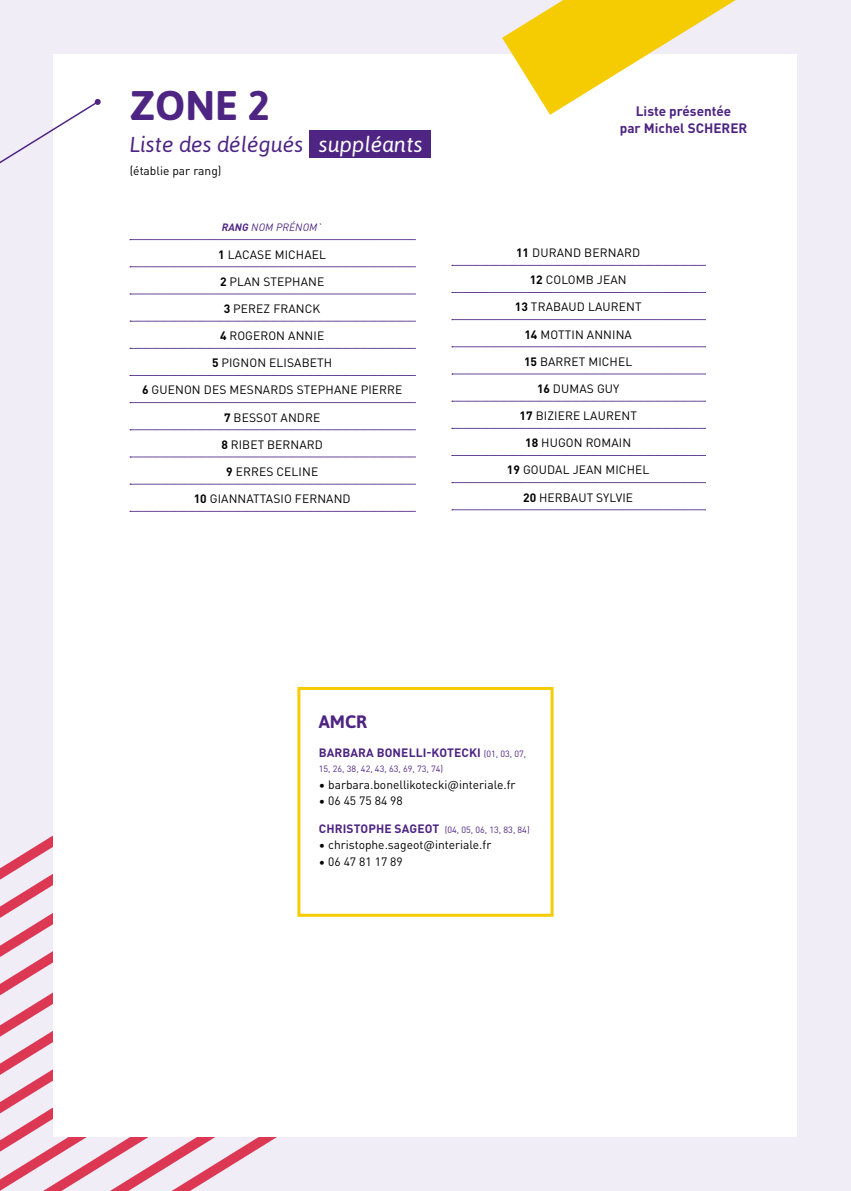
<style>
.page{position:relative;width:851px;height:1191px;background:#fff}
.page>*{position:absolute;margin:0;border:0;box-sizing:border-box;transform-origin:0 0}
.t1{font:700 41.4px "Asap";color:#4e2583}
.t2{font:italic 21.6px "Asap";color:#4e2583}
.t3{font:700 18px "Asap";color:#4e2583}
.t4{font:700 13.5px/16.2px "DIN Pro";color:#4e2583;text-align:center}
.t5{font:12px/16.5px "DIN Pro";letter-spacing:.01em;color:#000}
.t6{font:700 12px "DIN Pro";letter-spacing:.01em;color:#4e2583}
.t7{font:italic 10.5px "DIN Pro";letter-spacing:.01em;color:#4e2583}
.t8{font:9px "DIN Pro";color:#4e2583}
.s1{color:#fff}
.s2{font-weight:700}
.s3{font-weight:400;font-size:9px}
.s4{font-weight:700;font-size:12px}
</style>
<div class="page">
<div style="left:0;top:0;width:850px;height:1191px;background:#f0edf7"></div>
<svg style="left:0;top:877px;width:54px;height:119px"></svg>
<svg style="left:0;top:996px;width:54px;height:38px"></svg>
<svg style="left:0;top:1034px;width:277px;height:157px"></svg>
<div style="left:54px;top:54px;width:742px;height:1083px;background:#fff"></div>
<svg style="left:0;top:98px;width:101px;height:159px"></svg>
<svg style="left:502px;top:0;width:233px;height:115px"></svg>
<svg style="left:130px;top:239px;width:285px;height:1px"></svg>
<svg style="left:130px;top:266px;width:285px;height:1px"></svg>
<svg style="left:130px;top:294px;width:285px;height:1px"></svg>
<svg style="left:130px;top:321px;width:285px;height:1px"></svg>
<svg style="left:130px;top:348px;width:285px;height:1px"></svg>
<svg style="left:130px;top:375px;width:285px;height:1px"></svg>
<svg style="left:130px;top:402px;width:285px;height:1px"></svg>
<svg style="left:130px;top:429px;width:285px;height:1px"></svg>
<svg style="left:130px;top:457px;width:285px;height:1px"></svg>
<svg style="left:130px;top:484px;width:285px;height:1px"></svg>
<svg style="left:130px;top:511px;width:285px;height:1px"></svg>
<svg style="left:451px;top:265px;width:254px;height:1px"></svg>
<svg style="left:451px;top:292px;width:254px;height:1px"></svg>
<svg style="left:451px;top:319px;width:254px;height:1px"></svg>
<svg style="left:451px;top:346px;width:254px;height:1px"></svg>
<svg style="left:451px;top:374px;width:254px;height:1px"></svg>
<svg style="left:451px;top:401px;width:254px;height:1px"></svg>
<svg style="left:451px;top:428px;width:254px;height:1px"></svg>
<svg style="left:451px;top:455px;width:254px;height:1px"></svg>
<svg style="left:451px;top:482px;width:254px;height:1px"></svg>
<svg style="left:451px;top:509px;width:254px;height:1px"></svg>
<div style="left:309px;top:131px;width:122px;height:27px;background:#4e2583"></div>
<div style="left:297px;top:687px;width:256px;height:229px;border:3px solid #f5cc02"></div>
<h1 class="t1" style="left:130px;top:77px;width:142px">ZONE 2</h1>
<h2 class="t2" style="left:130px;top:130px;width:294px">Liste des délégués <span class="s1">suppléants</span></h2>
<p class="t5" style="left:130px;top:161px;width:93px">(établie par rang)</p>
<p class="t7" style="left:222px;top:220px;width:102px"><span class="s2">RANG</span> NOM PRÉNOM`</p>
<p class="t5" style="left:218px;top:245px;width:109px"><span class="s2">1</span> LACASE MICHAEL</p>
<p class="t5" style="left:220px;top:272px;width:106px"><span class="s2">2</span> PLAN STEPHANE</p>
<p class="t5" style="left:224px;top:299px;width:98px"><span class="s2">3</span> PEREZ FRANCK</p>
<p class="t5" style="left:220px;top:327px;width:105px"><span class="s2">4</span> ROGERON ANNIE</p>
<p class="t5" style="left:212px;top:354px;width:122px"><span class="s2">5</span> PIGNON ELISABETH</p>
<p class="t5" style="left:142px;top:381px;width:262px"><span class="s2">6</span> GUENON DES MESNARDS STEPHANE PIERRE</p>
<p class="t5" style="left:224px;top:408px;width:98px"><span class="s2">7</span> BESSOT ANDRE</p>
<p class="t5" style="left:221px;top:435px;width:103px"><span class="s2">8</span> RIBET BERNARD</p>
<p class="t5" style="left:226px;top:462px;width:94px"><span class="s2">9</span> ERRES CELINE</p>
<p class="t5" style="left:194px;top:489px;width:158px"><span class="s2">10</span> GIANNATTASIO FERNAND</p>
<h3 class="t3" style="left:319px;top:709px;width:50px">AMCR</h3>
<p class="t4" style="left:619px;top:103px;width:129px">Liste présentée<br>par Michel SCHERER</p>
<p class="t5" style="left:516px;top:244px;width:125px"><span class="s2">11</span> DURAND BERNARD</p>
<p class="t5" style="left:529px;top:271px;width:98px"><span class="s2">12</span> COLOMB JEAN</p>
<p class="t5" style="left:515px;top:298px;width:128px"><span class="s2">13</span> TRABAUD LAURENT</p>
<p class="t5" style="left:524px;top:325px;width:109px"><span class="s2">14</span> MOTTIN ANNINA</p>
<p class="t5" style="left:524px;top:352px;width:110px"><span class="s2">15</span> BARRET MICHEL</p>
<p class="t5" style="left:537px;top:379px;width:84px"><span class="s2">16</span> DUMAS GUY</p>
<p class="t5" style="left:519px;top:407px;width:119px"><span class="s2">17</span> BIZIERE LAURENT</p>
<p class="t5" style="left:525px;top:434px;width:107px"><span class="s2">18</span> HUGON ROMAIN</p>
<p class="t5" style="left:507px;top:461px;width:144px"><span class="s2">19</span> GOUDAL JEAN MICHEL</p>
<p class="t5" style="left:523px;top:488px;width:111px"><span class="s2">20</span> HERBAUT SYLVIE</p>
<p class="t6" style="left:319px;top:743px;width:209px">BARBARA BONELLI-KOTECKI <span class="s3">(01, 03, 07,</span></p>
<p class="t8" style="left:319px;top:762px;width:126px">15, 26, 38, 42, 43, 63, 69, 73, 74)</p>
<p class="t5" style="left:319px;top:775px;width:198px">∙ barbara.bonellikotecki@interiale.fr ∙ 06 45 75 84 98</p>
<p class="t8" style="left:319px;top:823px;width:212px"><span class="s4">CHRISTOPHE SAGEOT</span> (04, 05, 06, 13, 83, 84)</p>
<p class="t5" style="left:319px;top:836px;width:174px">∙ christophe.sageot@interiale.fr ∙ 06 47 81 17 89</p>
</div>
